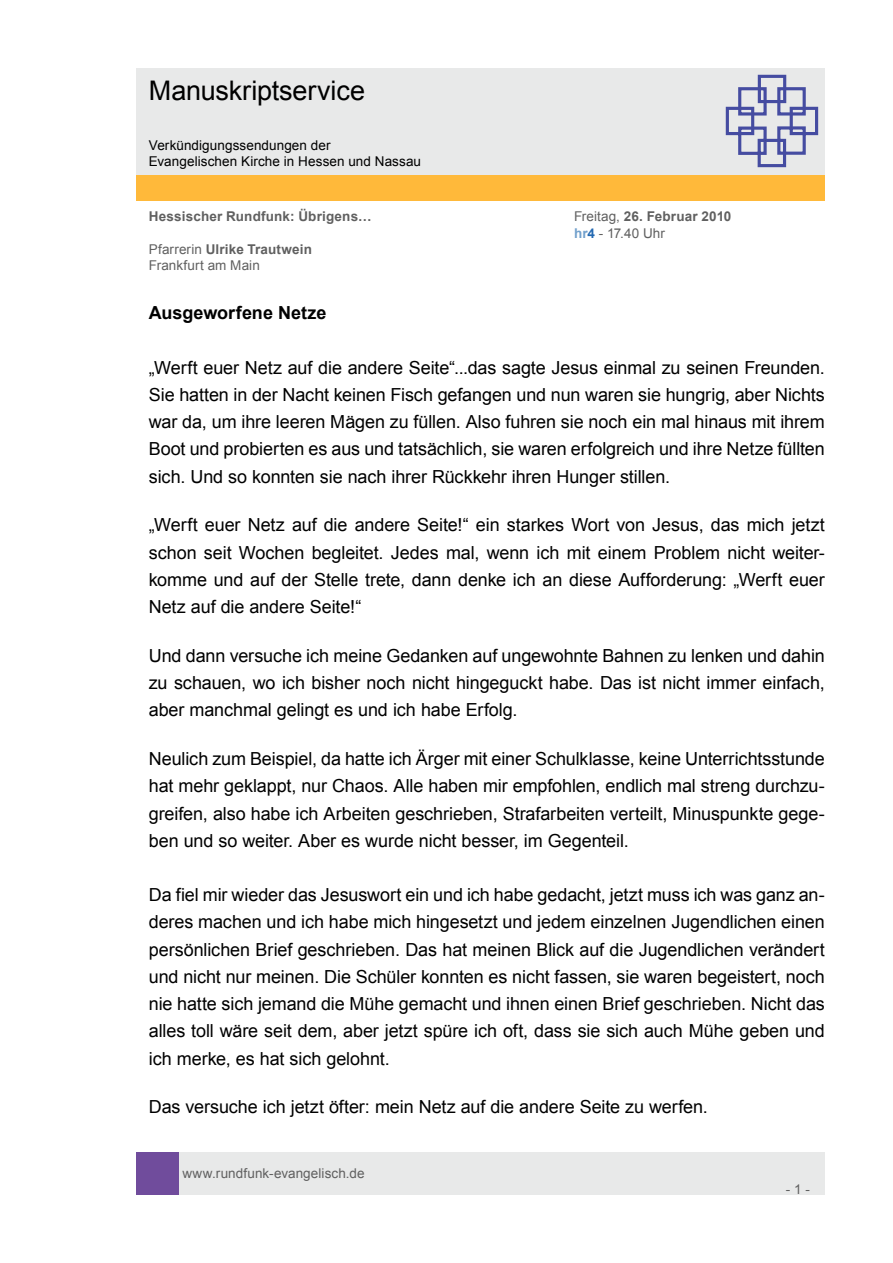
<style>
.page{position:relative;width:893px;height:1263px;background:#fff}
.page>*{position:absolute;margin:0;border:0;box-sizing:border-box;transform-origin:0 0}
.t1{font:27px "Arial";letter-spacing:-.005em;color:#000}
.t2{font:18px/27.2px "Arial";letter-spacing:-.005em;color:#000;text-align:justify}
.t3{font:700 18px "Arial";color:#000}
.t4{font:13.5px/16.2px "Arial";letter-spacing:.005em;color:#606060}
.t5{font:13.5px/16.2px "Arial";letter-spacing:.005em;color:#000}
.t6{font:700 13.5px "Arial";letter-spacing:.015em;color:#606060}
.s1{font-weight:700}
.s2{font-weight:700;color:#71a0cc}
.s3{font-weight:700;color:#2369b2}
</style>
<div class="page">
<div style="left:179px;top:1152px;width:646px;height:43px;background:#e8e9e9"></div>
<div style="left:136px;top:1152px;width:43px;height:43px;background:#704c9c"></div>
<div style="left:136px;top:175px;width:689px;height:26px;background:#ffb93a"></div>
<div style="left:136px;top:68px;width:689px;height:106px;background:#e8e9e9"></div>
<svg style="left:725px;top:74px;width:94px;height:94px"></svg>
<h1 class="t1" style="left:149px;top:73px;width:218px">Manuskriptservice</h1>
<p class="t5" style="left:149px;top:137px;width:274px">Verkündigungssendungen der<br>Evangelischen Kirche in Hessen und Nassau</p>
<p class="t6" style="left:149px;top:208px;width:224px">Hessischer Rundfunk: Übrigens…</p>
<p class="t4" style="left:574px;top:209px;width:159px">Freitag, <span class="s1">26. Februar 2010 </span><span class="s2">hr</span><span class="s3">4</span> - 17.40 Uhr</p>
<p class="t4" style="left:149px;top:241px;width:165px">Pfarrerin <span class="s1">Ulrike Trautwein<br></span>Frankfurt am Main</p>
<p class="t3" style="left:149px;top:301px;width:179px">Ausgeworfene Netze</p>
<p class="t2" style="left:149px;top:354px;width:678px">„Werft euer Netz auf die andere Seite“...das sagte Jesus einmal zu seinen Freunden.<br>Sie hatten in der Nacht keinen Fisch gefangen und nun waren sie hungrig, aber Nichts war da, um ihre leeren Mägen zu füllen. Also fuhren sie noch ein mal hinaus mit ihrem Boot und probierten es aus und tatsächlich, sie waren erfolgreich und ihre Netze füllten sich. Und so konnten sie nach ihrer Rückkehr ihren Hunger stillen.</p>
<p class="t2" style="left:149px;top:512px;width:678px">„Werft euer Netz auf die andere Seite!“ ein starkes Wort von Jesus, das mich jetzt schon seit Wochen begleitet. Jedes mal, wenn ich mit einem Problem nicht weiter&shy;komme und auf der Stelle trete, dann denke ich an diese Aufforderung: „Werft euer Netz auf die andere Seite!“</p>
<p class="t2" style="left:149px;top:642px;width:678px">Und dann versuche ich meine Gedanken auf ungewohnte Bahnen zu lenken und dahin zu schauen, wo ich bisher noch nicht hingeguckt habe. Das ist nicht immer einfach, aber manchmal gelingt es und ich habe Erfolg.</p>
<p class="t2" style="left:149px;top:745px;width:678px">Neulich zum Beispiel, da hatte ich Ärger mit einer Schulklasse, keine Unterrichtsstunde hat mehr geklappt, nur Chaos. Alle haben mir empfohlen, endlich mal streng durchzu&shy;greifen, also habe ich Arbeiten geschrieben, Strafarbeiten verteilt, Minuspunkte gege&shy;ben und so weiter. Aber es wurde nicht besser, im Gegenteil.</p>
<p class="t2" style="left:149px;top:881px;width:678px">Da fiel mir wieder das Jesuswort ein und ich habe gedacht, jetzt muss ich was ganz an&shy;deres machen und ich habe mich hingesetzt und jedem einzelnen Jugendlichen einen persönlichen Brief geschrieben. Das hat meinen Blick auf die Jugendlichen verändert und nicht nur meinen. Die Schüler konnten es nicht fassen, sie waren begeistert, noch nie hatte sich jemand die Mühe gemacht und ihnen einen Brief geschrieben. Nicht das alles toll wäre seit dem, aber jetzt spüre ich oft, dass sie sich auch Mühe geben und ich merke, es hat sich gelohnt.</p>
<p class="t2" style="left:149px;top:1094px;width:560px">Das versuche ich jetzt öfter: mein Netz auf die andere Seite zu werfen.</p>
<p class="t4" style="left:182px;top:1165px;width:184px">www.rundfunk-evangelisch.de</p>
<p class="t4" style="left:786px;top:1181px;width:26px">- 1 -</p>
</div>
